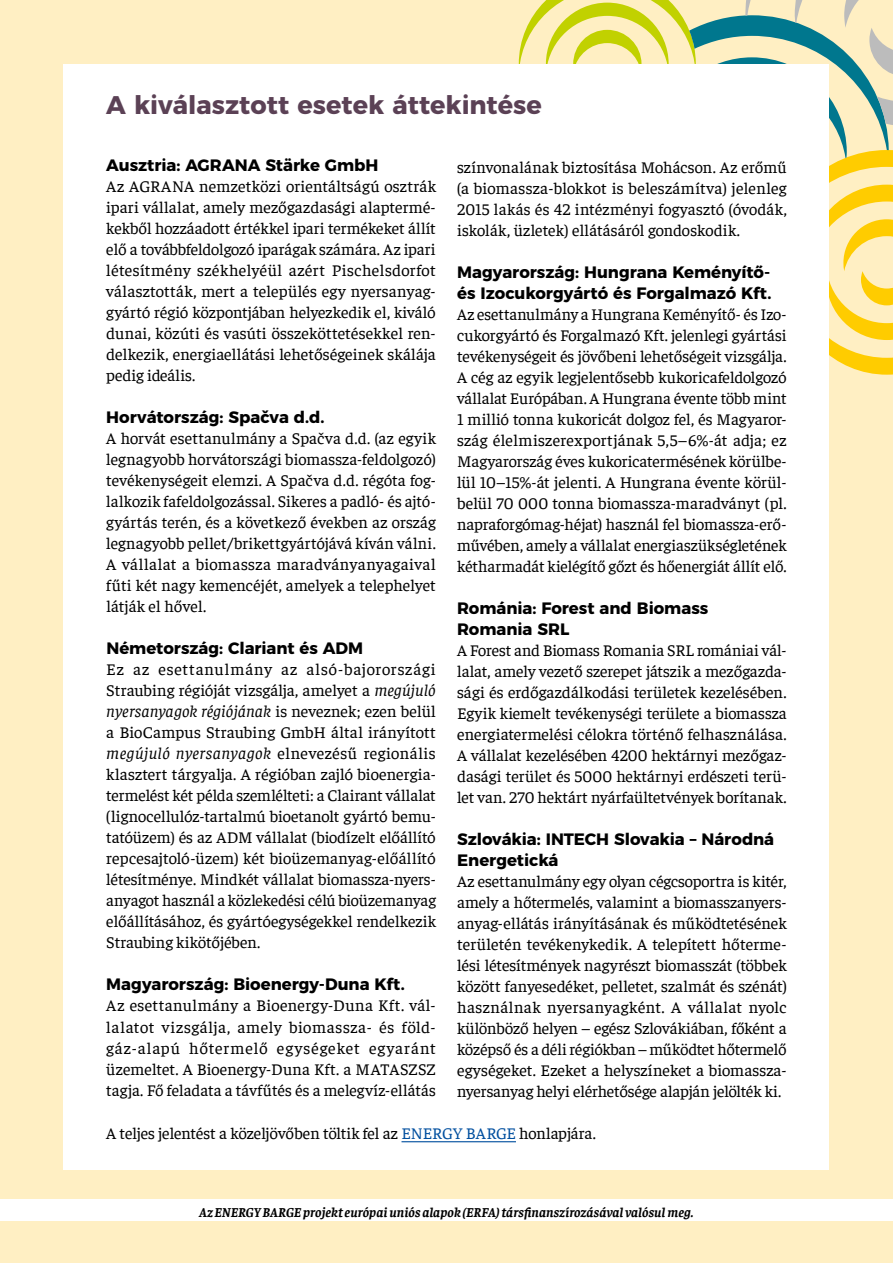
<style>
.page{position:relative;width:893px;height:1263px;background:#ffefc3}
.page>*{position:absolute;margin:0;border:0;box-sizing:border-box;transform-origin:0 0}
.t1{font:700 25.5px "Montserrat";color:#5b4155}
.t2{font:16.5px/21px "Faustina";letter-spacing:-.005em;color:#000;text-align:justify}
.t3{font:700 16.5px/21px "Montserrat";letter-spacing:-.005em;color:#000}
.t4{font:italic 700 13.5px "Faustina";letter-spacing:.01em;color:#000}
.s1{font-style:italic}
.s2{color:#004f9f}
</style>
<div class="page">
<svg style="left:519px;top:0;width:374px;height:375px"></svg>
<div style="left:0;top:1199px;width:893px;height:21px;background:#fff"></div>
<div style="left:64px;top:64px;width:765px;height:1105px;background:#fff"></div>
<hr style="left:401px;top:1141px;width:115px;height:1px;background:#004f9f">
<h1 class="t1" style="left:106px;top:84px;width:437px">A kiválasztott esetek áttekintése</h1>
<p class="t3" style="left:106px;top:154px;width:274px">Ausztria: AGRANA Stärke GmbH</p>
<p class="t2" style="left:106px;top:175px;width:331px">Az AGRANA nemzetközi orientáltságú osztrák ipari vállalat, amely mezőgazdasági alaptermé&shy;kekből hozzáadott értékkel ipari termékeket állít elő a továbbfeldolgozó iparágak számára. Az ipari létesítmény székhelyéül azért Pischelsdorfot választották, mert a település egy nyersanyag&shy;gyártó régió központjában helyezkedik el, kiváló dunai, közúti és vasúti összeköttetésekkel ren&shy;delkezik, energiaellátási lehetőségeinek skálája pedig ideális.</p>
<p class="t3" style="left:106px;top:406px;width:220px">Horvátország: Spačva d.d.</p>
<p class="t2" style="left:106px;top:427px;width:331px">A horvát esettanulmány a Spačva d.d. (az egyik legnagyobb horvátországi biomassza-feldolgozó) tevékenységeit elemzi. A Spačva d.d. régóta fog&shy;lalkozik fafeldolgozással. Sikeres a padló- és ajtó&shy;gyártás terén, és a következő években az ország legnagyobb pellet/brikettgyártójává kíván válni.<br>A vállalat a biomassza maradványanyagaival fűti két nagy kemencéjét, amelyek a telephelyet látják el hővel.</p>
<p class="t3" style="left:106px;top:637px;width:243px">Németország: Clariant és ADM</p>
<p class="t2" style="left:106px;top:658px;width:331px">Ez az esettanulmány az alsó-bajorországi Straubing régióját vizsgálja, amelyet a <span class="s1">megújuló nyersanyagok régiójának</span> is neveznek; ezen belül a BioCampus Straubing GmbH által irányított <span class="s1">megújuló nyersanyagok</span> elnevezésű regionális klasztert tárgyalja. A régióban zajló bioenergia&shy;termelést két példa szemlélteti: a Clairant vállalat (lignocellulóz-tartalmú bioetanolt gyártó bemu&shy;tatóüzem) és az ADM vállalat (biodízelt előállító repcesajtoló-üzem) két bioüzemanyag-előállító létesítménye. Mindkét vállalat biomassza-nyers&shy;anyagot használ a közlekedési célú bioüzemanyag előállításához, és gyártóegységekkel rendelkezik Straubing kikötőjében.</p>
<p class="t3" style="left:106px;top:973px;width:300px">Magyarország: Bioenergy-Duna Kft.</p>
<p class="t2" style="left:106px;top:994px;width:331px">Az esettanulmány a Bioenergy-Duna Kft. vál&shy;lalatot vizsgálja, amely biomassza- és föld&shy;gáz-alapú hőtermelő egységeket egyaránt üzemeltet. A Bioenergy-Duna Kft. a MATASZSZ tagja. Fő feladata a távfűtés és a melegvíz-ellátás</p>
<p class="t2" style="left:457px;top:155px;width:331px">színvonalának biztosítása Mohácson. Az erőmű (a biomassza-blokkot is beleszámítva) jelenleg 2015 lakás és 42 intézményi fogyasztó (óvodák, iskolák, üzletek) ellátásáról gondoskodik.</p>
<p class="t3" style="left:457px;top:260px;width:316px">Magyarország: Hungrana Keményítő&shy;és Izocukorgyártó és Forgalmazó Kft.</p>
<p class="t2" style="left:457px;top:302px;width:331px">Az esettanulmány a Hungrana Keményítő- és Izo&shy;cukorgyártó és Forgalmazó Kft. jelenlegi gyártási tevékenységeit és jövőbeni lehetőségeit vizsgálja.<br>A cég az egyik legjelentősebb kukoricafeldolgozó vállalat Európában. A Hungrana évente több mint 1 millió tonna kukoricát dolgoz fel, és Magyaror&shy;szág élelmiszerexportjának 5,5–6%-át adja; ez Magyarország éves kukoricatermésének körülbe&shy;lül 10–15%-át jelenti. A Hungrana évente körül&shy;belül 70 000 tonna biomassza-maradványt (pl. napraforgómag-héjat) használ fel biomassza-erő&shy;művében, amely a vállalat energiaszükségletének kétharmadát kielégítő gőzt és hőenergiát állít elő.</p>
<p class="t3" style="left:457px;top:596px;width:253px">Románia: Forest and Biomass<br>Romania SRL</p>
<p class="t2" style="left:457px;top:638px;width:331px">A Forest and Biomass Romania SRL romániai vál&shy;lalat, amely vezető szerepet játszik a mezőgazda&shy;sági és erdőgazdálkodási területek kezelésében.<br>Egyik kiemelt tevékenységi területe a biomassza energiatermelési célokra történő felhasználása.<br>A vállalat kezelésében 4200 hektárnyi mezőgaz&shy;dasági terület és 5000 hektárnyi erdészeti terü&shy;let van. 270 hektárt nyárfaültetvények borítanak.</p>
<p class="t3" style="left:457px;top:827px;width:319px">Szlovákia: INTECH Slovakia – Národná<br>Energetická</p>
<p class="t2" style="left:457px;top:869px;width:331px">Az esettanulmány egy olyan cégcsoportra is kitér, amely a hőtermelés, valamint a biomasszanyers&shy;anyag-ellátás irányításának és működtetésének területén tevékenykedik. A telepített hőterme&shy;lési létesítmények nagyrészt biomasszát (többek között fanyesedéket, pelletet, szalmát és szénát) használnak nyersanyagként. A vállalat nyolc különböző helyen – egész Szlovákiában, főként a középső és a déli régiókban – működtet hőtermelő egységeket. Ezeket a helyszíneket a biomassza&shy;nyersanyag helyi elérhetősége alapján jelölték ki.</p>
<p class="t2" style="left:106px;top:1121px;width:491px">A teljes jelentést a közeljövőben töltik fel az <span class="s2">ENERGY BARGE</span> honlapjára.</p>
<p class="t4" style="left:199px;top:1203px;width:495px">Az ENERGY BARGE projekt európai uniós alapok (ERFA) társfinanszírozásával valósul meg.</p>
</div>
